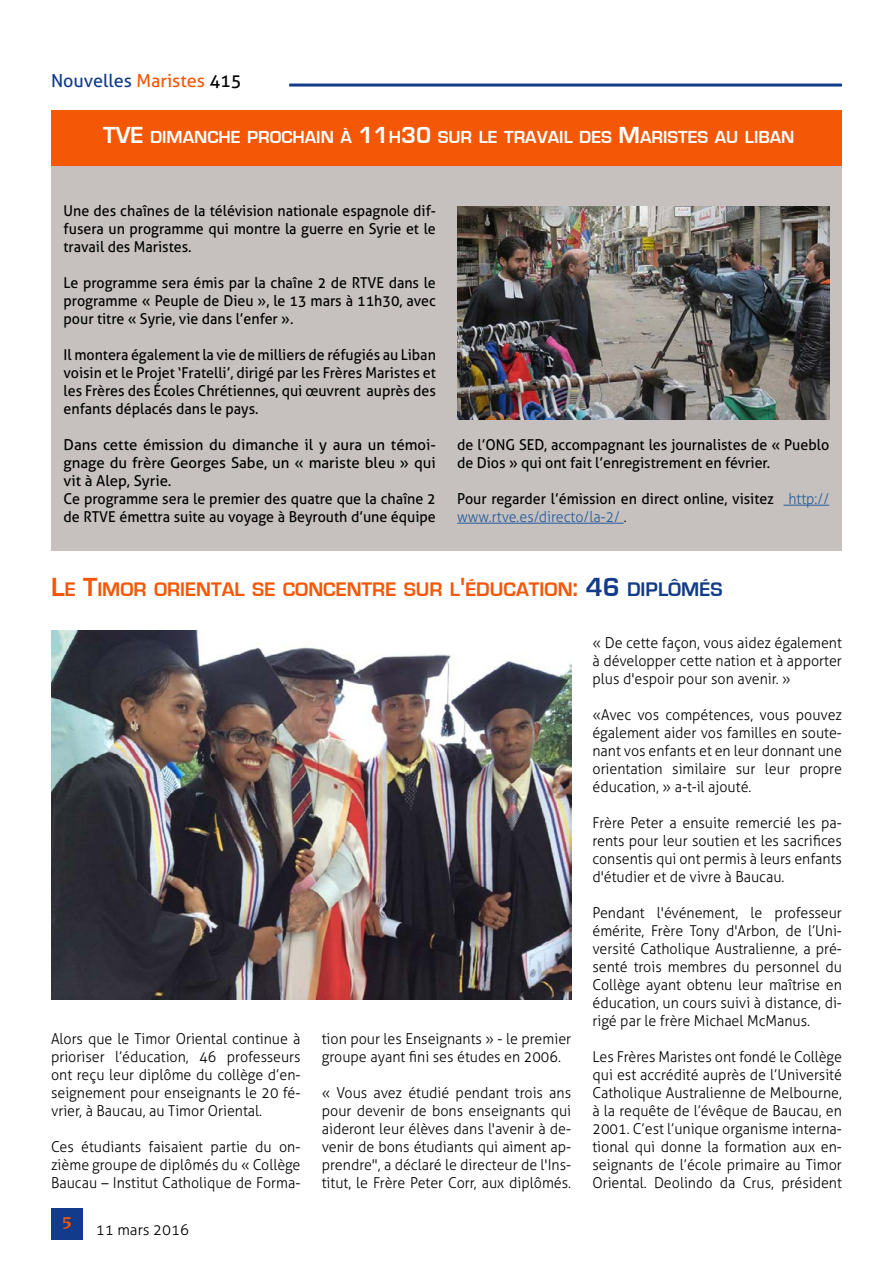
<style>
.page{position:relative;width:893px;height:1263px;background:#fff}
.page>*{position:absolute;margin:0;border:0;box-sizing:border-box;transform-origin:0 0}
.t1{font:700 24px "Eurostile";color:#fff}
.t2{font:700 20.25px "Eurostile";color:#f45706}
.t3{font:700 18px "Eurostile";color:#fff}
.t4{font:18px "Aller";color:#123b8b}
.t5{font:700 18px "Novarese IT Cby BT";color:#f45706}
.t6{font:300 15px/18px "Aller";color:#000;text-align:justify;scale:.95 1}
.t7{font:15px/18px "Aller";color:#000;text-align:justify;scale:.95 1}
.t8{font:15px/18px "Aller";color:#000}
.t9{font:300 15px "Aller";color:#000}
.s1{color:#f45706}
.s2{color:#000}
.s3{font-size:24px}
.s4{font-weight:300;color:#275b9b}
.s5{font-weight:300}
.s6{font-size:27px}
.s7{font-size:27px;color:#123b8b}
.s8{color:#123b8b}
</style>
<div class="page">
<hr style="left:289px;top:84px;width:553px;height:3px;background:#123b8b">
<div style="left:51px;top:1208px;width:32px;height:31px;background:#123b8b"></div>
<div style="left:51px;top:111px;width:791px;height:440px;background:#c6c1bf"></div>
<div style="left:51px;top:111px;width:791px;height:55px;background:#f45706"></div>
<img style="left:51px;top:631px;width:520px;height:368px">
<img style="left:457px;top:206px;width:372px;height:213px">
<hr style="left:783px;top:505px;width:46px;height:1px;background:#275b9b">
<hr style="left:457px;top:523px;width:167px;height:1px;background:#275b9b">
<p class="t4" style="left:51px;top:69px;width:192px">Nouvelles <span class="s1">Maristes</span> <span class="s2">415</span></p>
<h1 class="t1" style="left:103px;top:122px;width:15px">TVE</h1>
<p class="t3" style="left:150px;top:127px;width:644px">DIMANCHE PROCHAIN À <span class="s3">11</span>H<span class="s3">30</span> SUR LE TRAVAIL DES <span class="s3">M</span>ARISTES AU LIBAN</p>
<p class="t7" style="left:64px;top:202px;width:393px">Une des chaînes de la télévision nationale espagnole dif&shy;fusera un programme qui montre la guerre en Syrie et le travail des Maristes.</p>
<p class="t7" style="left:64px;top:274px;width:393px">Le programme sera émis par la chaîne 2 de RTVE dans le programme « Peuple de Dieu », le 13 mars à 11h30, avec pour titre « Syrie, vie dans l’enfer ».</p>
<p class="t7" style="left:64px;top:346px;width:393px">Il montera également la vie de milliers de réfugiés au Liban voisin et le Projet ‘Fratelli’, dirigé par les Frères Maristes et les Frères des Écoles Chrétiennes, qui œuvrent auprès des enfants déplacés dans le pays.</p>
<p class="t8" style="left:64px;top:436px;width:374px">Dans cette émission du dimanche il y aura un témoi&shy;gnage du frère Georges Sabe, un « mariste bleu » qui vit à Alep, Syrie.<br>Ce programme sera le premier des quatre que la chaîne 2 de RTVE émettra suite au voyage à Beyrouth d’une équipe</p>
<p class="t7" style="left:457px;top:436px;width:393px">de l’ONG SED, accompagnant les journalistes de « Pueblo de Dios » qui ont fait l’enregistrement en février.</p>
<p class="t7" style="left:457px;top:490px;width:393px">Pour regarder l’émission en direct online, visitez <span class="s4">http:// www.rtve.es/directo/la-2/</span> <span class="s5">.</span></p>
<h2 class="t2" style="left:51px;top:578px;width:673px"><span class="s6">L</span>E <span class="s6">T</span>IMOR ORIENTAL SE CONCENTRE SUR L<span class="s6">'</span>ÉDUCATION<span class="s6">:</span> <span class="s7">46</span> <span class="s8">DIPLÔMÉS</span></h2>
<p class="t6" style="left:51px;top:1030px;width:264px">Alors que le Timor Oriental continue à prioriser l’éducation, 46 professeurs ont reçu leur diplôme du collège d’en&shy;seignement pour enseignants le 20 fé&shy;vrier, à Baucau, au Timor Oriental.</p>
<p class="t6" style="left:51px;top:1138px;width:264px">Ces étudiants faisaient partie du on&shy;zième groupe de diplômés du « Collège Baucau – Institut Catholique de Forma-</p>
<p class="t5" style="left:62px;top:1212px;width:12px">5</p>
<p class="t9" style="left:96px;top:1220px;width:95px">11 mars 2016</p>
<p class="t6" style="left:322px;top:1030px;width:264px">tion pour les Enseignants » - le premier groupe ayant fini ses études en 2006.</p>
<p class="t6" style="left:322px;top:1084px;width:264px">« Vous avez étudié pendant trois ans pour devenir de bons enseignants qui aideront leur élèves dans l'avenir à de&shy;venir de bons étudiants qui aiment ap&shy;prendre", a déclaré le directeur de l'Ins&shy;titut, le Frère Peter Corr, aux diplômés.</p>
<p class="t6" style="left:592px;top:634px;width:264px">« De cette façon, vous aidez également à développer cette nation et à apporter plus d'espoir pour son avenir. »</p>
<p class="t6" style="left:592px;top:706px;width:264px">«Avec vos compétences, vous pouvez également aider vos familles en soute&shy;nant vos enfants et en leur donnant une orientation similaire sur leur propre éducation, » a-t-il ajouté.</p>
<p class="t6" style="left:592px;top:814px;width:264px">Frère Peter a ensuite remercié les pa&shy;rents pour leur soutien et les sacrifices consentis qui ont permis à leurs enfants d'étudier et de vivre à Baucau.</p>
<p class="t6" style="left:592px;top:904px;width:264px">Pendant l'événement, le professeur émérite, Frère Tony d'Arbon, de l’Uni&shy;versité Catholique Australienne, a pré&shy;senté trois membres du personnel du Collège ayant obtenu leur maîtrise en éducation, un cours suivi à distance, di&shy;rigé par le frère Michael McManus.</p>
<p class="t6" style="left:592px;top:1048px;width:264px">Les Frères Maristes ont fondé le Collège qui est accrédité auprès de l’Université Catholique Australienne de Melbourne, à la requête de l’évêque de Baucau, en 2001. C’est l’unique organisme interna&shy;tional qui donne la formation aux en&shy;seignants de l’école primaire au Timor Oriental. Deolindo da Crus, président</p>
</div>
